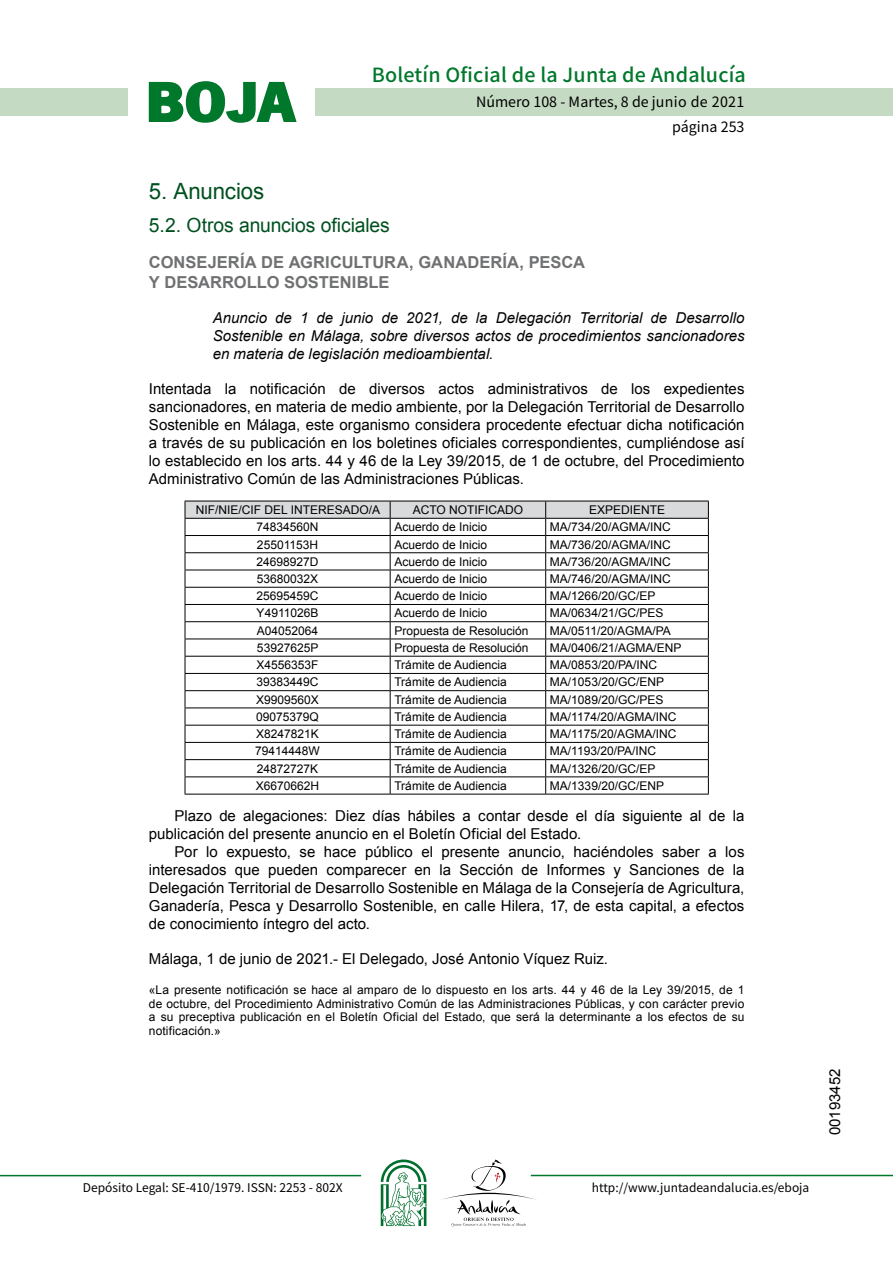
<style>
.page{position:relative;width:893px;height:1263px;background:#fff}
.page>*{position:absolute;margin:0;border:0;box-sizing:border-box;transform-origin:0 0}
.t1{font:700 57.75px "News Got T";color:#00782c;scale:1.14 1}
.t2{font:22.5px "Arial";letter-spacing:-.005em;color:#00501f}
.t3{font:500 19.5px "Noto Sans HK";letter-spacing:.01em;color:#00782c}
.t4{font:19.5px "Arial";letter-spacing:-.005em;color:#00501f}
.t5{font:700 16.5px/19.5px "Arial";letter-spacing:.005em;color:#707173}
.t6{font:15px/18px "Arial";color:#000;text-align:justify}
.t7{font:italic 15px/18px "Arial";color:#000;text-align:justify}
.t8{font:14.25px/24.5px "Noto Sans HK";color:#000;text-align:right}
.t9{font:12px/13.5px "Arial";color:#000;text-align:justify}
.t10{font:12px "Noto Sans HK";color:#000}
</style>
<div class="page">
<div style="left:315px;top:88px;width:577px;height:28px;background:#c5dac3"></div>
<div style="left:0;top:88px;width:128px;height:28px;background:#c5dac3"></div>
<hr style="left:0;top:1175px;width:361px;height:1px;background:#00782c">
<hr style="left:531px;top:1175px;width:361px;height:1px;background:#00782c">
<svg style="left:148px;top:81px;width:149px;height:42px"></svg>
<svg style="left:442px;top:1159px;width:100px;height:67px"></svg>
<svg style="left:381px;top:1160px;width:45px;height:66px"></svg>
<svg style="left:185px;top:501px;width:524px;height:293px"></svg>
<hr style="left:185px;top:794px;width:205px;height:1px;background:#000">
<hr style="left:390px;top:794px;width:155px;height:1px;background:#000">
<hr style="left:545px;top:794px;width:163px;height:1px;background:#000">
<h1 class="t1" style="left:145px;top:68px;width:133px">BOJA</h1>
<h3 class="t3" style="left:372px;top:64px;width:375px">Boletín Oficial de la Junta de Andalucía</h3>
<p class="t8" style="left:476px;top:90px;width:270px">Número 108 - Martes, 8 de junio de 2021 página 253</p>
<h2 class="t2" style="left:149px;top:177px;width:117px">5. Anuncios</h2>
<h3 class="t4" style="left:149px;top:212px;width:242px">5.2. Otros anuncios oficiales</h3>
<h3 class="t5" style="left:149px;top:253px;width:437px">CONSEJERÍA DE AGRICULTURA, GANADERÍA, PESCA<br>Y DESARROLLO SOSTENIBLE</h3>
<p class="t7" style="left:213px;top:309px;width:533px">Anuncio de 1 de junio de 2021, de la Delegación Territorial de Desarrollo Sostenible en Málaga, sobre diversos actos de procedimientos sancionadores en materia de legislación medioambiental.</p>
<p class="t6" style="left:149px;top:380px;width:597px">Intentada la notificación de diversos actos administrativos de los expedientes sancionadores, en materia de medio ambiente, por la Delegación Territorial de Desarrollo Sostenible en Málaga, este organismo considera procedente efectuar dicha notificación a través de su publicación en los boletines oficiales correspondientes, cumpliéndose así lo establecido en los arts. 44 y 46 de la Ley 39/2015, de 1 de octubre, del Procedimiento Administrativo Común de las Administraciones Públicas.</p>
<p class="t9" style="left:196px;top:503px;width:186px">NIF/NIE/CIF DEL INTERESADO/A</p>
<p class="t9" style="left:412px;top:503px;width:112px">ACTO NOTIFICADO</p>
<p class="t9" style="left:589px;top:503px;width:78px">EXPEDIENTE</p>
<p class="t9" style="left:256px;top:520px;width:64px">74834560N</p>
<p class="t9" style="left:394px;top:520px;width:94px">Acuerdo de Inicio</p>
<p class="t9" style="left:550px;top:520px;width:122px">MA/734/20/AGMA/INC</p>
<p class="t9" style="left:257px;top:538px;width:63px">25501153H</p>
<p class="t9" style="left:394px;top:538px;width:94px">Acuerdo de Inicio</p>
<p class="t9" style="left:550px;top:538px;width:122px">MA/736/20/AGMA/INC</p>
<p class="t9" style="left:256px;top:555px;width:64px">24698927D</p>
<p class="t9" style="left:394px;top:555px;width:94px">Acuerdo de Inicio</p>
<p class="t9" style="left:550px;top:555px;width:122px">MA/736/20/AGMA/INC</p>
<p class="t9" style="left:257px;top:572px;width:63px">53680032X</p>
<p class="t9" style="left:394px;top:572px;width:94px">Acuerdo de Inicio</p>
<p class="t9" style="left:550px;top:572px;width:122px">MA/746/20/AGMA/INC</p>
<p class="t9" style="left:256px;top:589px;width:64px">25695459C</p>
<p class="t9" style="left:394px;top:589px;width:94px">Acuerdo de Inicio</p>
<p class="t9" style="left:550px;top:589px;width:107px">MA/1266/20/GC/EP</p>
<p class="t9" style="left:257px;top:607px;width:63px">Y4911026B</p>
<p class="t9" style="left:394px;top:607px;width:94px">Acuerdo de Inicio</p>
<p class="t9" style="left:550px;top:607px;width:115px">MA/0634/21/GC/PES</p>
<p class="t9" style="left:257px;top:624px;width:63px">A04052064</p>
<p class="t9" style="left:394px;top:624px;width:136px">Propuesta de Resolución</p>
<p class="t9" style="left:550px;top:624px;width:122px">MA/0511/20/AGMA/PA</p>
<p class="t9" style="left:257px;top:641px;width:63px">53927625P</p>
<p class="t9" style="left:394px;top:641px;width:136px">Propuesta de Resolución</p>
<p class="t9" style="left:550px;top:641px;width:133px">MA/0406/21/AGMA/ENP</p>
<p class="t9" style="left:256px;top:658px;width:64px">X4556353F</p>
<p class="t9" style="left:394px;top:658px;width:114px">Trámite de Audiencia</p>
<p class="t9" style="left:550px;top:658px;width:109px">MA/0853/20/PA/INC</p>
<p class="t9" style="left:256px;top:676px;width:64px">39383449C</p>
<p class="t9" style="left:394px;top:676px;width:114px">Trámite de Audiencia</p>
<p class="t9" style="left:550px;top:676px;width:116px">MA/1053/20/GC/ENP</p>
<p class="t9" style="left:256px;top:693px;width:64px">X9909560X</p>
<p class="t9" style="left:394px;top:693px;width:114px">Trámite de Audiencia</p>
<p class="t9" style="left:550px;top:693px;width:115px">MA/1089/20/GC/PES</p>
<p class="t9" style="left:256px;top:710px;width:64px">09075379Q</p>
<p class="t9" style="left:394px;top:710px;width:114px">Trámite de Audiencia</p>
<p class="t9" style="left:550px;top:710px;width:128px">MA/1174/20/AGMA/INC</p>
<p class="t9" style="left:256px;top:727px;width:64px">X8247821K</p>
<p class="t9" style="left:394px;top:727px;width:114px">Trámite de Audiencia</p>
<p class="t9" style="left:550px;top:727px;width:128px">MA/1175/20/AGMA/INC</p>
<p class="t9" style="left:255px;top:745px;width:66px">79414448W</p>
<p class="t9" style="left:394px;top:745px;width:114px">Trámite de Audiencia</p>
<p class="t9" style="left:550px;top:745px;width:108px">MA/1193/20/PA/INC</p>
<p class="t9" style="left:257px;top:762px;width:63px">24872727K</p>
<p class="t9" style="left:394px;top:762px;width:114px">Trámite de Audiencia</p>
<p class="t9" style="left:550px;top:762px;width:107px">MA/1326/20/GC/EP</p>
<p class="t9" style="left:256px;top:779px;width:65px">X6670662H</p>
<p class="t9" style="left:394px;top:779px;width:114px">Trámite de Audiencia</p>
<p class="t9" style="left:550px;top:779px;width:116px">MA/1339/20/GC/ENP</p>
<p class="t6" style="left:149px;top:807px;width:597px;text-indent:26px">Plazo de alegaciones: Diez días hábiles a contar desde el día siguiente al de la publicación del presente anuncio en el Boletín Oficial del Estado.</p>
<p class="t6" style="left:149px;top:843px;width:597px;text-indent:26px">Por lo expuesto, se hace público el presente anuncio, haciéndoles saber a los interesados que pueden comparecer en la Sección de Informes y Sanciones de la Delegación Territorial de Desarrollo Sostenible en Málaga de la Consejería de Agricultura, Ganadería, Pesca y Desarrollo Sostenible, en calle Hilera, 17, de esta capital, a efectos de conocimiento íntegro del acto.</p>
<p class="t6" style="left:149px;top:950px;width:460px">Málaga, 1 de junio de 2021.- El Delegado, José Antonio Víquez Ruiz.</p>
<p class="t9" style="left:149px;top:984px;width:597px">«La presente notificación se hace al amparo de lo dispuesto en los arts. 44 y 46 de la Ley 39/2015, de 1 de octubre, del Procedimiento Administrativo Común de las Administraciones Públicas, y con carácter previo a su preceptiva publicación en el Boletín Oficial del Estado, que será la determinante a los efectos de su notificación.»</p>
<p class="t10" style="left:83px;top:1181px;width:261px">Depósito Legal: SE-410/1979. ISSN: 2253 - 802X</p>
<p class="t10" style="left:592px;top:1181px;width:219px">http://www.juntadeandalucia.es/eboja</p>
<p class="t6" style="left:826px;top:1135px;width:68px;rotate:-90deg">00193452</p>
</div>
